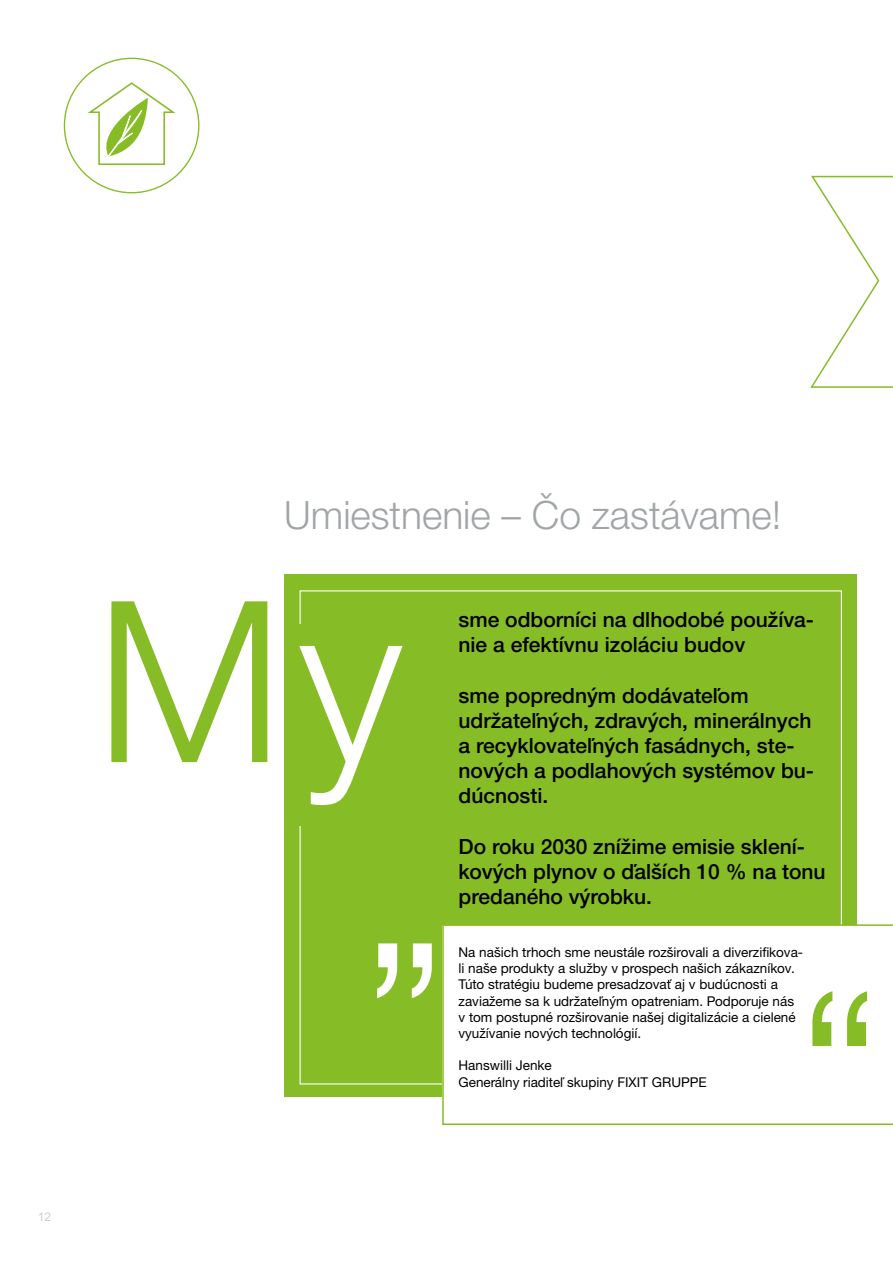
<style>
.page{position:relative;width:893px;height:1263px;background:#fff}
.page>*{position:absolute;margin:0;border:0;box-sizing:border-box;transform-origin:0 0}
.t1{font:300 225px "Helvetica Neue LTW1 G";color:#86bc25}
.t2{font:300 225px "Helvetica Neue LTW1 G";color:#fff}
.t3{font:300 39px "Helvetica Neue LTW1 G";color:#a1a5a7}
.t4{font:500 21px/25.2px "Helvetica Neue LTW1 G";color:#000}
.t5{font:13.5px/16.2px "Helvetica Neue LTW1 G";color:#000}
.t6{font:12px "Arial";color:#cbced0}
.s1{color:#fff}
</style>
<div class="page">
<div style="left:284px;top:574px;width:573px;height:523px;background:#86bc25"></div>
<svg style="left:810px;top:175px;width:83px;height:213px"></svg>
<svg style="left:88px;top:82px;width:87px;height:83px"></svg>
<div style="left:442px;top:924px;width:451px;height:201px;background:#fff"></div>
<p class="t6" style="left:38px;top:1209px;width:15px">12</p>
<h2 class="t3" style="left:284px;top:491px;width:498px">Umiestnenie – Čo zastávame!</h2>
<h1 class="t1" style="left:96px;top:544px;width:309px">M<span class="s1">y</span></h1>
<h3 class="t4" style="left:459px;top:607px;width:357px">sme odborníci na dlhodobé používa&shy;nie a efektívnu izoláciu budov</h3>
<h3 class="t4" style="left:459px;top:682px;width:357px">sme popredným dodávateľom udržateľných, zdravých, minerálnych a recyklovateľných fasádnych, ste&shy;nových a podlahových systémov bu&shy;dúcnosti.</h3>
<h3 class="t4" style="left:459px;top:834px;width:369px">Do roku 2030 znížime emisie sklení&shy;kových plynov o ďalších 10 % na tonu predaného výrobku.</h3>
<h1 class="t2" style="left:363px;top:750px;width:85px">„</h1>
<p class="t5" style="left:459px;top:944px;width:346px">Na našich trhoch sme neustále rozširovali a diverzifikova&shy;li naše produkty a služby v prospech našich zákazníkov.<br>Túto stratégiu budeme presadzovať aj v budúcnosti a zaviažeme sa k udržateľným opatreniam. Podporuje nás v tom postupné rozširovanie našej digitalizácie a cielené využívanie nových technológií.</p>
<p class="t5" style="left:459px;top:1057px;width:250px">Hanswilli Jenke<br>Generálny riaditeľ skupiny FIXIT GRUPPE</p>
<h1 class="t1" style="left:881px;top:1240px;width:85px;rotate:-180deg">„</h1>
</div>
